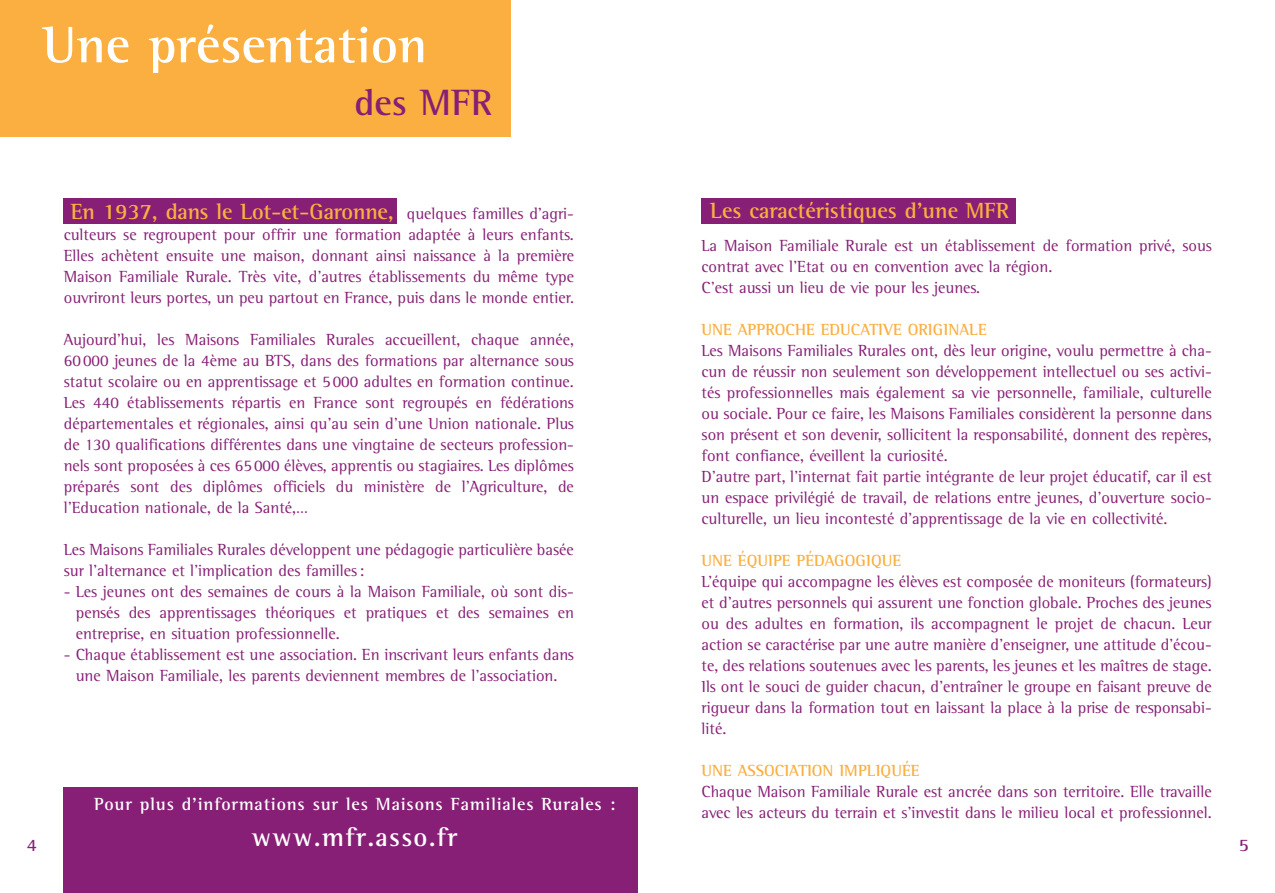
<style>
.page{position:relative;width:1275px;height:893px;background:#fff}
.page>*{position:absolute;margin:0;border:0;box-sizing:border-box;transform-origin:0 0}
.t1{font:700 52.5px "Rotis Semi Serif";color:#fff}
.t2{font:700 37.5px "Rotis Semi Serif";color:#861f75}
.t3{font:700 27px "Rotis Semi Serif";letter-spacing:.045em;color:#fff}
.t4{font:700 22.5px "Rotis Semi Serif";letter-spacing:-.005em;color:#fbaf40}
.t5{font:700 18px "Rotis Semi Serif";letter-spacing:.045em;color:#fff}
.t6{font:700 18px "Rotis Semi Serif";color:#861f75}
.t7{font:16.5px/21px "Rotis Semi Serif";color:#861f75;text-align:justify}
.t8{font:700 16.5px "Rotis Semi Serif";color:#fbaf40}
.s1{font-weight:400;font-size:16.5px;color:#861f75}
</style>
<div class="page">
<div style="left:64px;top:198px;width:333px;height:25px;background:#861f75"></div>
<div style="left:702px;top:198px;width:314px;height:25px;background:#861f75"></div>
<div style="left:0;top:0;width:510px;height:136px;background:#fbaf40"></div>
<div style="left:64px;top:787px;width:574px;height:105px;background:#861f75"></div>
<h1 class="t1" style="left:43px;top:26px;width:386px">Une présentation</h1>
<h2 class="t2" style="left:354px;top:89px;width:139px">des MFR</h2>
<h3 class="t4" style="left:710px;top:202px;width:301px">Les caractéristiques d’une MFR</h3>
<p class="t7" style="left:702px;top:236px;width:512px;text-align:left">La Maison Familiale Rurale est un établissement de formation privé, sous contrat avec l’Etat ou en convention avec la région.<br>C’est aussi un lieu de vie pour les jeunes.</p>
<p class="t8" style="left:702px;top:323px;width:287px">UNE APPROCHE EDUCATIVE ORIGINALE</p>
<p class="t7" style="left:702px;top:341px;width:512px;text-align:left">Les Maisons Familiales Rurales ont, dès leur origine, voulu permettre à cha&shy;cun de réussir non seulement son développement intellectuel ou ses activi&shy;tés professionnelles mais également sa vie personnelle, familiale, culturelle ou sociale. Pour ce faire, les Maisons Familiales considèrent la personne dans son présent et son devenir, sollicitent la responsabilité, donnent des repères, font confiance, éveillent la curiosité.<br>D’autre part, l’internat fait partie intégrante de leur projet éducatif, car il est un espace privilégié de travail, de relations entre jeunes, d’ouverture socio&shy;culturelle, un lieu incontesté d’apprentissage de la vie en collectivité.</p>
<p class="t8" style="left:702px;top:554px;width:201px">UNE ÉQUIPE PÉDAGOGIQUE</p>
<p class="t7" style="left:702px;top:572px;width:512px">L’équipe qui accompagne les élèves est composée de moniteurs (formateurs) et d’autres personnels qui assurent une fonction globale. Proches des jeunes ou des adultes en formation, ils accompagnent le projet de chacun. Leur action se caractérise par une autre manière d’enseigner, une attitude d’écou&shy;te, des relations soutenues avec les parents, les jeunes et les maîtres de stage.<br>Ils ont le souci de guider chacun, d’entraîner le groupe en faisant preuve de rigueur dans la formation tout en laissant la place à la prise de responsabi&shy;lité.</p>
<p class="t8" style="left:702px;top:764px;width:220px">UNE ASSOCIATION IMPLIQUÉE</p>
<p class="t7" style="left:702px;top:782px;width:512px">Chaque Maison Familiale Rurale est ancrée dans son territoire. Elle travaille avec les acteurs du terrain et s’investit dans le milieu local et professionnel.</p>
<h3 class="t4" style="left:71px;top:203px;width:505px">En 1937, dans le Lot-et-Garonne, <span class="s1">quelques familles d’agri-</span></h3>
<p class="t7" style="left:64px;top:226px;width:512px">culteurs se regroupent pour offrir une formation adaptée à leurs enfants.<br>Elles achètent ensuite une maison, donnant ainsi naissance à la première Maison Familiale Rurale. Très vite, d’autres établissements du même type ouvriront leurs portes, un peu partout en France, puis dans le monde entier.</p>
<p class="t7" style="left:64px;top:331px;width:512px">Aujourd’hui, les Maisons Familiales Rurales accueillent, chaque année, 60000 jeunes de la 4ème au BTS, dans des formations par alternance sous statut scolaire ou en apprentissage et 5000 adultes en formation continue.<br>Les 440 établissements répartis en France sont regroupés en fédérations départementales et régionales, ainsi qu’au sein d’une Union nationale. Plus de 130 qualifications différentes dans une vingtaine de secteurs profession&shy;nels sont proposées à ces 65000 élèves, apprentis ou stagiaires. Les diplômes préparés sont des diplômes officiels du ministère de l’Agriculture, de l’Education nationale, de la Santé,…</p>
<p class="t7" style="left:64px;top:541px;width:512px">Les Maisons Familiales Rurales développent une pédagogie particulière basée sur l’alternance et l’implication des familles:</p>
<p class="t7" style="left:76px;top:583px;width:500px;text-indent:-12px">- Les jeunes ont des semaines de cours à la Maison Familiale, où sont dis&shy;pensés des apprentissages théoriques et pratiques et des semaines en entreprise, en situation professionnelle.</p>
<p class="t7" style="left:64px;top:646px;width:512px;text-align:center">- Chaque établissement est une association. En inscrivant leurs enfants dans une Maison Familiale, les parents deviennent membres de l’association.</p>
<p class="t5" style="left:94px;top:797px;width:523px">Pour plus d’informations sur les Maisons Familiales Rurales :</p>
<h3 class="t3" style="left:252px;top:827px;width:207px">www.mfr.asso.fr</h3>
<p class="t6" style="left:27px;top:838px;width:12px">4</p>
<p class="t6" style="left:1239px;top:838px;width:12px">5</p>
</div>
